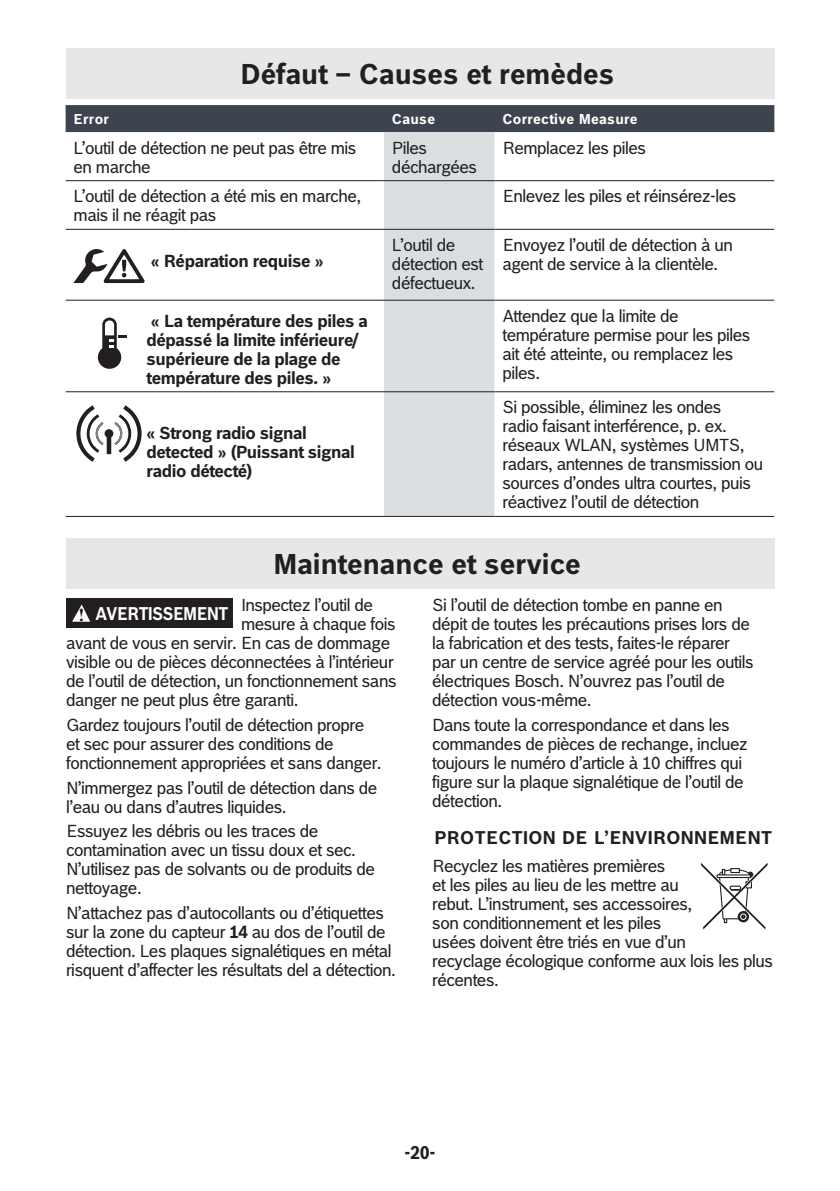
<style>
.page{position:relative;width:840px;height:1191px;background:#fff}
.page>*{position:absolute;margin:0;border:0;box-sizing:border-box;transform-origin:0 0}
.t1{font:700 28px "Bosch Office Sans";color:#231f20}
.t2{font:700 18px "Bosch Office Sans";letter-spacing:.02em;color:#231f20}
.t3{font:700 18px "Bosch Office Sans";letter-spacing:-.025em;color:#fff;scale:.9 1}
.t4{font:17px/19px "Bosch Office Sans";letter-spacing:-.025em;color:#231f20}
.t5{font:700 17px/19px "Bosch Office Sans";letter-spacing:-.025em;color:#231f20}
.t6{font:700 14px "Bosch Office Sans";letter-spacing:.02em;color:#fff}
.s1{font-weight:700}
.s2{font-family:"Times New Roman";color:#231f20}
</style>
<div class="page">
<div style="left:66px;top:538px;width:708px;height:50px;background:#e6e7e9"></div>
<div style="left:66px;top:48px;width:708px;height:50px;background:#e6e7e9"></div>
<svg style="left:701px;top:863px;width:66px;height:67px"></svg>
<div style="left:66px;top:105px;width:708px;height:27px;background:#3e444f"></div>
<div style="left:384px;top:132px;width:110px;height:384px;background:#d9dfe1"></div>
<hr style="left:66px;top:180px;width:318px;height:1px;background:#231f20">
<hr style="left:384px;top:180px;width:110px;height:1px;background:#231f20">
<hr style="left:494px;top:180px;width:280px;height:1px;background:#231f20">
<hr style="left:66px;top:229px;width:318px;height:1px;background:#231f20">
<hr style="left:384px;top:229px;width:110px;height:1px;background:#231f20">
<hr style="left:494px;top:229px;width:280px;height:1px;background:#231f20">
<hr style="left:66px;top:300px;width:318px;height:1px;background:#231f20">
<hr style="left:384px;top:300px;width:110px;height:1px;background:#231f20">
<hr style="left:494px;top:300px;width:280px;height:1px;background:#231f20">
<hr style="left:66px;top:391px;width:318px;height:1px;background:#231f20">
<hr style="left:384px;top:391px;width:110px;height:1px;background:#231f20">
<hr style="left:494px;top:391px;width:280px;height:1px;background:#231f20">
<hr style="left:66px;top:516px;width:318px;height:1px;background:#231f20">
<hr style="left:384px;top:516px;width:110px;height:1px;background:#231f20">
<hr style="left:494px;top:516px;width:280px;height:1px;background:#231f20">
<svg style="left:74px;top:249px;width:70px;height:34px"></svg>
<svg style="left:98px;top:317px;width:28px;height:52px"></svg>
<svg style="left:76px;top:405px;width:65px;height:57px"></svg>
<div style="left:66px;top:598px;width:167px;height:30px;background:#231f20"></div>
<svg style="left:72px;top:604px;width:18px;height:17px"></svg>
<h1 class="t1" style="left:240px;top:57px;width:375px">Défaut – Causes et remèdes</h1>
<p class="t6" style="left:74px;top:110px;width:37px">Error</p>
<p class="t6" style="left:392px;top:110px;width:45px">Cause</p>
<p class="t6" style="left:502px;top:110px;width:137px">Corrective Measure</p>
<p class="t4" style="left:74px;top:138px;width:284px">L’outil de détection ne peut pas être mis en marche</p>
<p class="t4" style="left:392px;top:138px;width:86px">Piles déchargées</p>
<p class="t4" style="left:502px;top:138px;width:145px">Remplacez les piles</p>
<p class="t4" style="left:74px;top:186px;width:289px">L’outil de détection a été mis en marche, mais il ne réagit pas</p>
<p class="t4" style="left:502px;top:186px;width:235px">Enlevez les piles et réinsérez-les</p>
<p class="t5" style="left:150px;top:252px;width:175px">« Réparation requise »</p>
<p class="t4" style="left:392px;top:235px;width:93px">L’outil de détection est défectueux.</p>
<p class="t4" style="left:502px;top:235px;width:232px">Envoyez l’outil de détection à un agent de service à la clientèle.</p>
<p class="t5" style="left:146px;top:311px;width:223px">« La température des piles a dépassé la limite inférieure/ supérieure de la plage de température des piles. »</p>
<p class="t4" style="left:502px;top:306px;width:249px">Attendez que la limite de température permise pour les piles ait été atteinte, ou remplacez les piles.</p>
<p class="t5" style="left:146px;top:423px;width:210px">« Strong radio signal detected » (Puissant signal radio détecté)</p>
<p class="t4" style="left:502px;top:397px;width:262px">Si possible, éliminez les ondes<br>radio faisant interférence, p. ex. réseaux WLAN, systèmes UMTS, radars, antennes de transmission ou sources d’ondes ultra courtes, puis réactivez l’outil de détection</p>
<h1 class="t1" style="left:274px;top:547px;width:308px">Maintenance et service</h1>
<p class="t4" style="left:241px;top:595px;width:133px">Inspectez l’outil de</p>
<p class="t4" style="left:241px;top:614px;width:156px">mesure à chaque fois</p>
<p class="t4" style="left:66px;top:633px;width:325px">avant de vous en servir. En cas de dommage</p>
<p class="t4" style="left:66px;top:652px;width:329px">visible ou de pièces déconnectées à l’intérieur</p>
<p class="t4" style="left:66px;top:671px;width:332px">de l’outil de détection, un fonctionnement sans</p>
<p class="t4" style="left:66px;top:690px;width:234px">danger ne peut plus être garanti.</p>
<p class="t4" style="left:66px;top:715px;width:317px">Gardez toujours l’outil de détection propre et sec pour assurer des conditions de fonctionnement appropriées et sans danger.</p>
<p class="t4" style="left:66px;top:777px;width:312px">N’immergez pas l’outil de détection dans de l’eau ou dans d’autres liquides.</p>
<p class="t4" style="left:66px;top:821px;width:310px">Essuyez les débris ou les traces de contamination avec un tissu doux et sec.<br>N’utilisez pas de solvants ou de produits de nettoyage.</p>
<p class="t4" style="left:66px;top:903px;width:331px">N’attachez pas d’autocollants ou d’étiquettes sur la zone du capteur <span class="s1">14</span> au dos de l’outil de détection. Les plaques signalétiques en métal risquent d’affecter les résultats del a détection.</p>
<p class="t3" style="left:79px;top:603px;width:168px"><span class="s2">!</span> AVERTISSEMENT</p>
<p class="t4" style="left:432px;top:595px;width:323px">Si l’outil de détection tombe en panne en dépit de toutes les précautions prises lors de la fabrication et des tests, faites-le réparer par un centre de service agréé pour les outils électriques Bosch. N’ouvrez pas l’outil de détection vous-même.</p>
<p class="t4" style="left:432px;top:715px;width:317px">Dans toute la correspondance et dans les commandes de pièces de rechange, incluez toujours le numéro d’article à 10 chiffres qui figure sur la plaque signalétique de l’outil de détection.</p>
<p class="t2" style="left:434px;top:826px;width:339px">PROTECTION DE L’ENVIRONNEMENT</p>
<p class="t4" style="left:432px;top:855px;width:342px">Recyclez les matières premières<br>et les piles au lieu de les mettre au<br>rebut. L’instrument, ses accessoires,<br>son conditionnement et les piles<br>usées doivent être triés en vue d’un<br>recyclage écologique conforme aux lois les plus récentes.</p>
<p class="t2" style="left:404px;top:1141px;width:32px">-20-</p>
</div>
